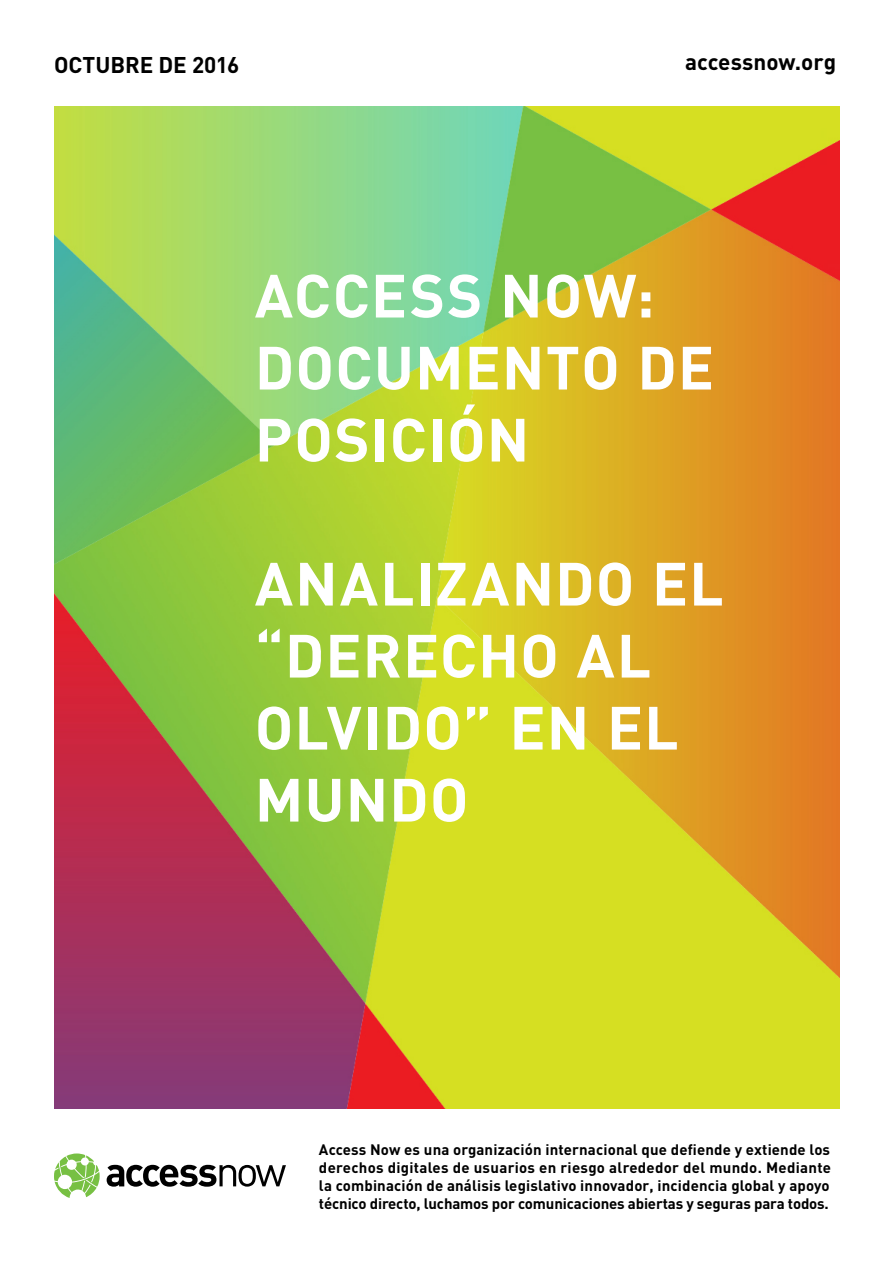
<style>
.page{position:relative;width:893px;height:1263px;background:#fff}
.page>*{position:absolute;margin:0;border:0;box-sizing:border-box;transform-origin:0 0}
.t1{font:700 60px/72px "DIN";letter-spacing:.02em;color:#fff}
.t2{font:700 22.5px "DIN";color:#000}
.t3{font:700 15px/18px "DIN";letter-spacing:-.01em;color:#000;text-align:justify}
</style>
<div class="page">
<img style="left:54px;top:107px;width:785px;height:1001px">
<svg style="left:107px;top:1165px;width:179px;height:22px"></svg>
<svg style="left:54px;top:1153px;width:46px;height:45px"></svg>
<h2 class="t2" style="left:54px;top:50px;width:187px">OCTUBRE DE 2016</h2>
<h2 class="t2" style="left:685px;top:47px;width:153px">accessnow.org</h2>
<h1 class="t1" style="left:255px;top:257px;width:461px">ACCESS NOW:<br>DOCUMENTO DE<br>POSICIÓN</h1>
<h1 class="t1" style="left:255px;top:545px;width:470px">ANALIZANDO EL “DERECHO AL<br>OLVIDO” EN EL<br>MUNDO</h1>
<p class="t3" style="left:319px;top:1140px;width:514px">Access Now es una organización internacional que defiende y extiende los derechos digitales de usuarios en riesgo alrededor del mundo. Mediante la combinación de análisis legislativo innovador, incidencia global y apoyo técnico directo, luchamos por comunicaciones abiertas y seguras para todos.</p>
</div>
